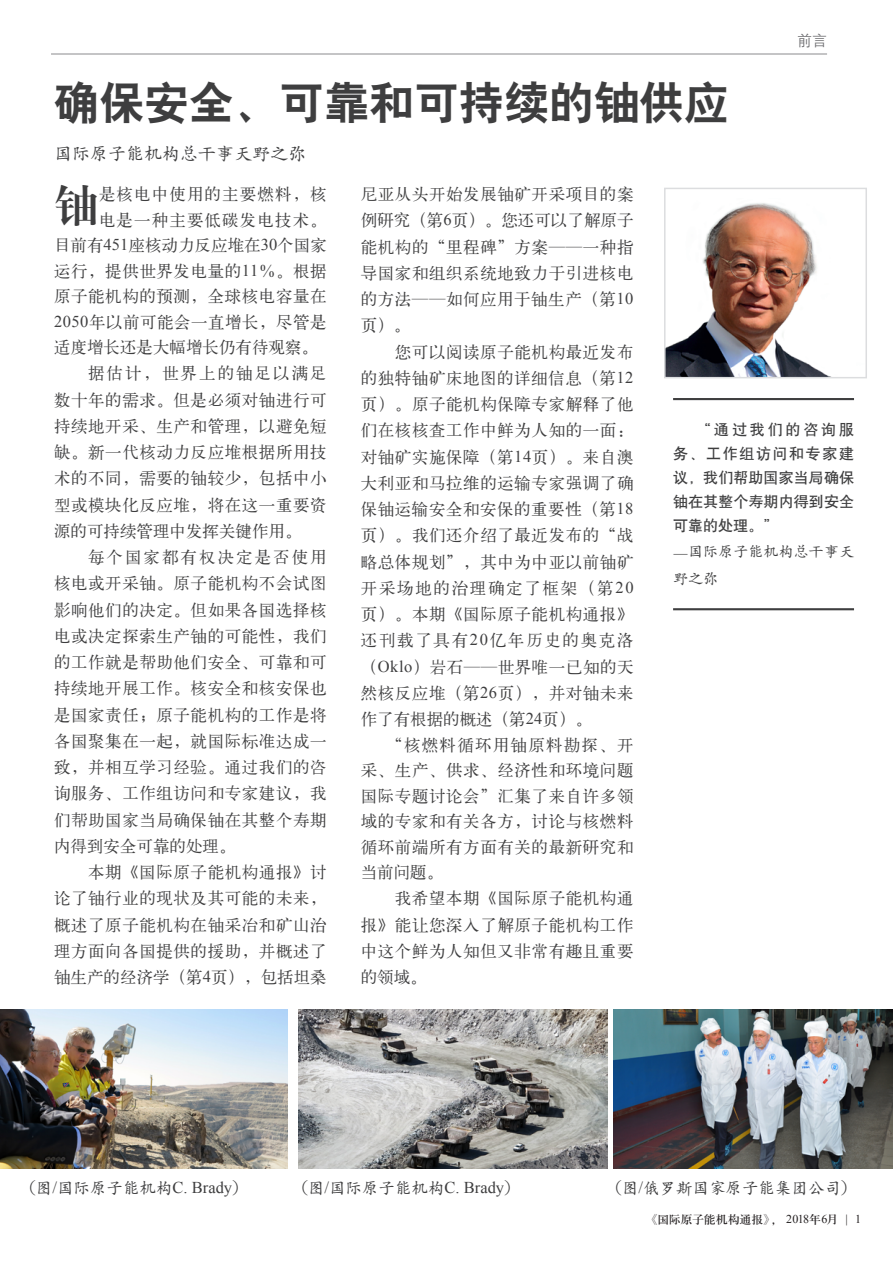
<style>
.page{position:relative;width:893px;height:1263px;background:#fff}
.page>*{position:absolute;margin:0;border:0;box-sizing:border-box;transform-origin:0 0}
.t1{font:45px "H Yb 2 gj";color:#3e3e3f}
.t2{font:45px "H Ya 4 gj";color:#3e3e3f}
.t3{font:18px "H Yc 1 gj";color:#3e3e3f}
.t4{font:16.5px/26.2px "H Ya 1 gj";letter-spacing:.035em;color:#3e3e3f;text-align:justify}
.t5{font:16.5px "H Ya 1 gj";color:#3e3e3f}
.t6{font:16.5px "H Yc 1 gj";color:#3e3e3f}
.t7{font:16.5px "H Ya 1 gj";letter-spacing:.065em;color:#3e3e3f}
.t8{font:16.5px "H Ya 1 gj";letter-spacing:.12em;color:#3e3e3f}
.t9{font:16.5px "H Ya 1 gj";letter-spacing:.125em;color:#3e3e3f}
.t10{font:15px/24px "H Yb 1 gj";letter-spacing:.005em;color:#3e3e3f;text-align:justify}
.t11{font:15px/26.2px "H Yc 1 gj";letter-spacing:.005em;color:#3e3e3f}
.t12{font:15px "H Yg 2 gj";color:#636366}
.t13{font:12px "H Ya 3 gj";letter-spacing:-.015em;color:#231f20}
.s1{font-family:"Times New Roman"}
.s2{font-family:"Koz Min Pr 6 N"}
</style>
<div class="page">
<img style="left:666px;top:203px;width:163px;height:173px">
<div style="left:664px;top:188px;width:203px;height:190px;border:1px solid #dcdddf"></div>
<img style="left:298px;top:1009px;width:309px;height:160px">
<img style="left:0;top:1009px;width:288px;height:160px">
<img style="left:614px;top:1009px;width:279px;height:160px">
<hr style="left:51px;top:54px;width:776px;height:1px;background:#636366">
<hr style="left:673px;top:398px;width:181px;height:2px;background:#3e3e3f">
<hr style="left:673px;top:608px;width:181px;height:2px;background:#3e3e3f">
<h1 class="t1" style="left:54px;top:80px;width:676px">确保安全、可靠和可持续的铀供应</h1>
<p class="t3" style="left:54px;top:144px;width:253px">国际原子能机构总干事天野之弥</p>
<p class="t12" style="left:797px;top:33px;width:31px">前言</p>
<h1 class="t2" style="left:54px;top:183px;width:46px">铀</h1>
<p class="t7" style="left:99px;top:186px;width:229px">是核电中使用的主要燃料，核</p>
<p class="t7" style="left:99px;top:211px;width:229px">电是一种主要低碳发电技术。</p>
<p class="t5" style="left:54px;top:237px;width:274px">目前有<span class="s1">451</span>座核动力反应堆在<span class="s1">30</span>个国家</p>
<p class="t4" style="left:54px;top:258px;width:274px">运行，提供世界发电量的<span class="s1">11</span>％。根据</p>
<p class="t4" style="left:54px;top:283px;width:274px">原子能机构的预测，全球核电容量在</p>
<p class="t4" style="left:54px;top:309px;width:274px"><span class="s1">2050</span>年以前可能会一直增长，尽管是</p>
<p class="t5" style="left:54px;top:339px;width:265px">适度增长还是大幅增长仍有待观察。</p>
<p class="t8" style="left:88px;top:365px;width:240px">据估计，世界上的铀足以满足</p>
<p class="t4" style="left:54px;top:387px;width:274px">数十年的需求。但是必须对铀进行可</p>
<p class="t4" style="left:54px;top:413px;width:274px">持续地开采、生产和管理，以避免短</p>
<p class="t4" style="left:54px;top:439px;width:274px">缺。新一代核动力反应堆根据所用技</p>
<p class="t4" style="left:54px;top:465px;width:274px">术的不同，需要的铀较少，包括中小</p>
<p class="t4" style="left:54px;top:492px;width:274px">型或模块化反应堆，将在这一重要资</p>
<p class="t5" style="left:54px;top:523px;width:249px">源的可持续管理中发挥关键作用。</p>
<p class="t9" style="left:88px;top:549px;width:240px">每个国家都有权决定是否使用</p>
<p class="t4" style="left:54px;top:570px;width:274px">核电或开采铀。原子能机构不会试图</p>
<p class="t4" style="left:54px;top:597px;width:274px">影响他们的决定。但如果各国选择核</p>
<p class="t4" style="left:54px;top:623px;width:274px">电或决定探索生产铀的可能性，我们</p>
<p class="t4" style="left:54px;top:649px;width:274px">的工作就是帮助他们安全、可靠和可</p>
<p class="t4" style="left:54px;top:675px;width:274px">持续地开展工作。核安全和核安保也</p>
<p class="t4" style="left:54px;top:702px;width:274px">是国家责任；原子能机构的工作是将</p>
<p class="t4" style="left:54px;top:728px;width:274px">各国聚集在一起，就国际标准达成一</p>
<p class="t4" style="left:54px;top:754px;width:274px">致，并相互学习经验。通过我们的咨</p>
<p class="t4" style="left:54px;top:780px;width:274px">询服务、工作组访问和专家建议，我</p>
<p class="t4" style="left:54px;top:807px;width:274px">们帮助国家当局确保铀在其整个寿期</p>
<p class="t5" style="left:54px;top:838px;width:183px">内得到安全可靠的处理。</p>
<p class="t4" style="left:88px;top:859px;width:240px">本期《国际原子能机构通报》讨</p>
<p class="t4" style="left:54px;top:885px;width:274px">论了铀行业的现状及其可能的未来，</p>
<p class="t4" style="left:54px;top:912px;width:274px">概述了原子能机构在铀采冶和矿山治</p>
<p class="t4" style="left:54px;top:938px;width:274px">理方面向各国提供的援助，并概述了</p>
<p class="t5" style="left:54px;top:969px;width:274px">铀生产的经济学（第<span class="s1">4</span>页），包括坦桑</p>
<p class="t4" style="left:361px;top:181px;width:274px">尼亚从头开始发展铀矿开采项目的案例研究（第<span class="s1">6</span>页）。您还可以了解原子能机构的“里程碑”方案——一种指导国家和组织系统地致力于引进核电的方法——如何应用于铀生产（第<span class="s1">10</span>页）。</p>
<p class="t4" style="left:361px;top:339px;width:274px;text-indent:34px">您可以阅读原子能机构最近发布的独特铀矿床地图的详细信息（第<span class="s1">12</span>页）。原子能机构保障专家解释了他们在核核查工作中鲜为人知的一面：对铀矿实施保障（第<span class="s1">14</span>页）。来自澳大利亚和马拉维的运输专家强调了确保铀运输安全和安保的重要性（第<span class="s1">18</span>页）。我们还介绍了最近发布的“战略总体规划”，其中为中亚以前铀矿开采场地的治理确定了框架（第<span class="s1">20</span>页）。本期《国际原子能机构通报》还刊载了具有<span class="s1">20</span>亿年历史的奥克洛（<span class="s1">Oklo</span>）岩石——世界唯一已知的天然核反应堆（第<span class="s1">26</span>页），并对铀未来作了有根据的概述（第<span class="s1">24</span>页）。</p>
<p class="t4" style="left:361px;top:732px;width:274px;line-height:25.5px;text-indent:26px">“核燃料循环用铀原料勘探、开采、生产、供求、经济性和环境问题国际专题讨论会”汇集了来自许多领域的专家和有关各方，讨论与核燃料循环前端所有方面有关的最新研究和当前问题。</p>
<p class="t4" style="left:361px;top:885px;width:274px;text-indent:34px">我希望本期《国际原子能机构通报》能让您深入了解原子能机构工作中这个鲜为人知但又非常有趣且重要的领域。</p>
<p class="t10" style="left:673px;top:418px;width:182px;text-indent:23px">“通过我们的咨询服务、工作组访问和专家建议，我们帮助国家当局确保铀在其整个寿期内得到安全可靠的处理。”</p>
<p class="t11" style="left:673px;top:539px;width:182px"><span class="s2">̶</span>国际原子能机构总干事天野之弥</p>
<p class="t6" style="left:20px;top:1179px;width:230px"><span class="s2">（</span>图<span class="s1">/</span>国际原子能机构<span class="s1">C. Brady</span><span class="s2">）</span></p>
<p class="t6" style="left:292px;top:1179px;width:230px"><span class="s2">（</span>图<span class="s1">/</span>国际原子能机构<span class="s1">C. Brady</span><span class="s2">）</span></p>
<p class="t6" style="left:606px;top:1179px;width:253px"><span class="s2">（</span>图<span class="s1">/</span>俄罗斯国家原子能集团公司<span class="s2">）</span></p>
<p class="t13" style="left:645px;top:1213px;width:217px"><span class="s2">《</span>国际原子能机构通报<span class="s2">》，</span> <span class="s1">2018</span>年<span class="s1">6</span>月 <span class="s1">| 1</span></p>
</div>
